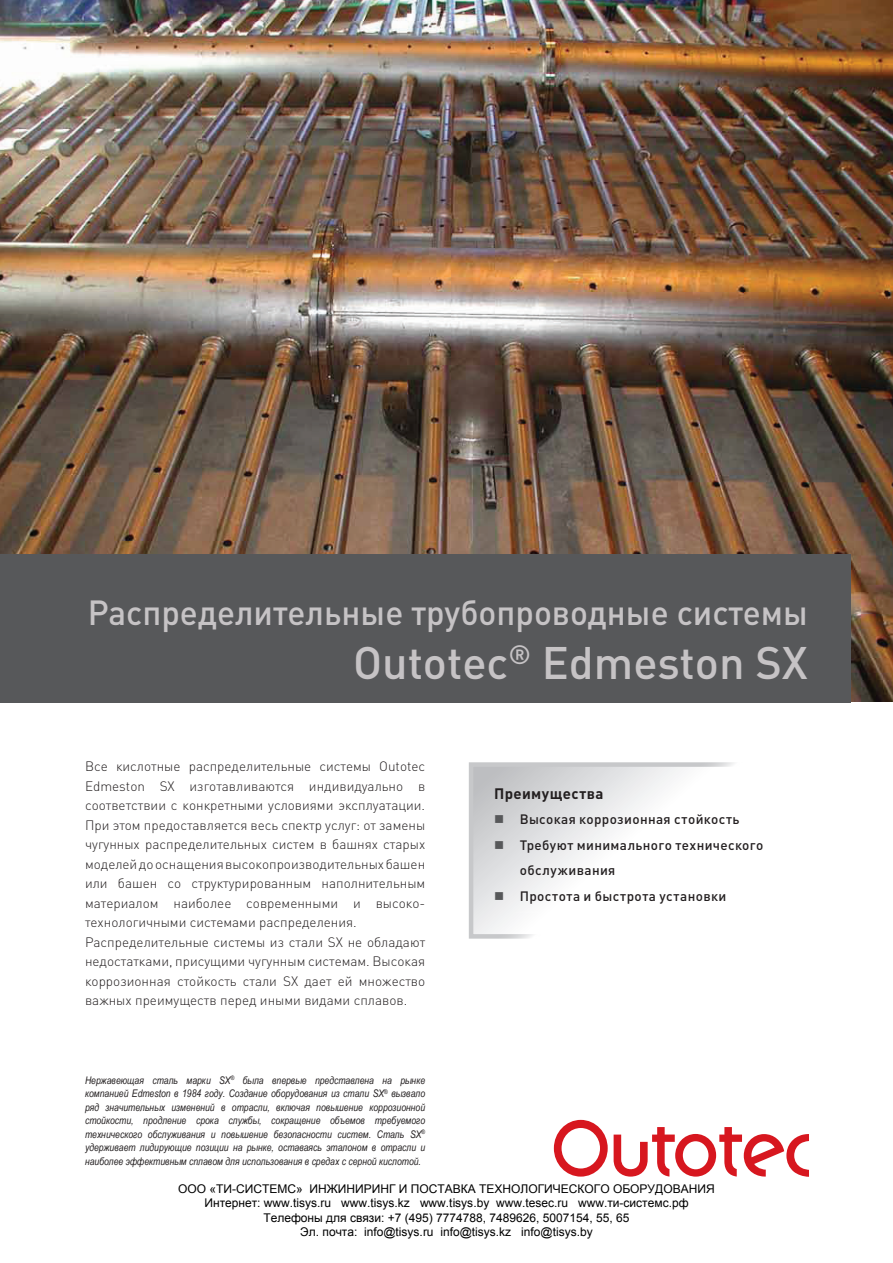
<style>
.page{position:relative;width:893px;height:1263px;background:#fff}
.page>*{position:absolute;margin:0;border:0;box-sizing:border-box;transform-origin:0 0}
.t1{font:500 45px "DIN Pro";color:#c6c3c5}
.t2{font:500 34.5px "DIN Pro";color:#c6c3c5}
.t3{font:700 15px "DIN Pro";letter-spacing:.03em;color:#231f20}
.t4{font:300 13.5px/19.5px "DIN Pro";color:#231f20}
.t5{font:500 13.5px/25.5px "DIN Pro";letter-spacing:.025em;color:#231f20}
.t6{font:12px/14.4px "Arial";color:#000;text-align:center}
.t7{font:italic 10.5px/13.5px "Arial Narrow";color:#231f20;text-align:justify}
</style>
<div class="page">
<svg style="left:554px;top:1120px;width:255px;height:57px"></svg>
<svg style="left:473px;top:762px;width:261px;height:177px"></svg>
<img style="left:0;top:0;width:893px;height:702px">
<div style="left:0;top:554px;width:850px;height:149px;background:#57585a"></div>
<svg style="left:473px;top:815px;width:261px;height:98px"></svg>
<h2 class="t2" style="left:88px;top:589px;width:722px">Распределительные трубопроводные системы</h2>
<h1 class="t1" style="left:353px;top:632px;width:456px">Outotec<sup>®</sup> Edmeston SX</h1>
<p class="t4" style="left:85px;top:756px;width:342px">Все кислотные распределительные системы Outotec Edmeston SX изготавливаются индивидуально в соответствии с конкретными условиями эксплуатации.<br>При этом предоставляется весь спектр услуг: от замены чугунных распределительных систем в башнях старых моделей до оснащения высокопроизводительных башен или башен со структурированным наполнительным материалом наиболее современными и высоко&shy;технологичными системами распределения.<br>Распределительные системы из стали SX не обладают недостатками, присущими чугунным системам. Высокая коррозионная стойкость стали SX дает ей множество важных преимуществ перед иными видами сплавов.</p>
<p class="t7" style="left:85px;top:1073px;width:342px">Нержавеющая сталь марки SX<sup>®</sup> была впервые представлена на рынке компанией Edmeston в 1984 году. Создание оборудования из стали SX<sup>®</sup> вызвало ряд значительных изменений в отрасли, включая повышение коррозионной стойкости, продление срока службы, сокращение объемов требуемого технического обслуживания и повышение безопасности систем. Сталь SX<sup>® </sup>удерживает лидирующие позиции на рынке, оставаясь эталоном в отрасли и наиболее эффективным сплавом для использования в средах с серной кислотой.</p>
<p class="t3" style="left:494px;top:783px;width:111px">Преимущества</p>
<p class="t5" style="left:520px;top:806px;width:245px">Высокая коррозионная стойкость<br>Требуют минимального технического обслуживания<br>Простота и быстрота установки</p>
<p class="t6" style="left:178px;top:1182px;width:538px">ООО «ТИ-СИСТЕМС» ИНЖИНИРИНГ И ПОСТАВКА ТЕХНОЛОГИЧЕСКОГО ОБОРУДОВАНИЯ Интернет: www.tisys.ru www.tisys.kz www.tisys.by www.tesec.ru www.ти-системс.рф Телефоны для связи: +7 (495) 7774788, 7489626, 5007154, 55, 65<br>Эл. почта: info@tisys.ru info@tisys.kz info@tisys.by</p>
</div>
